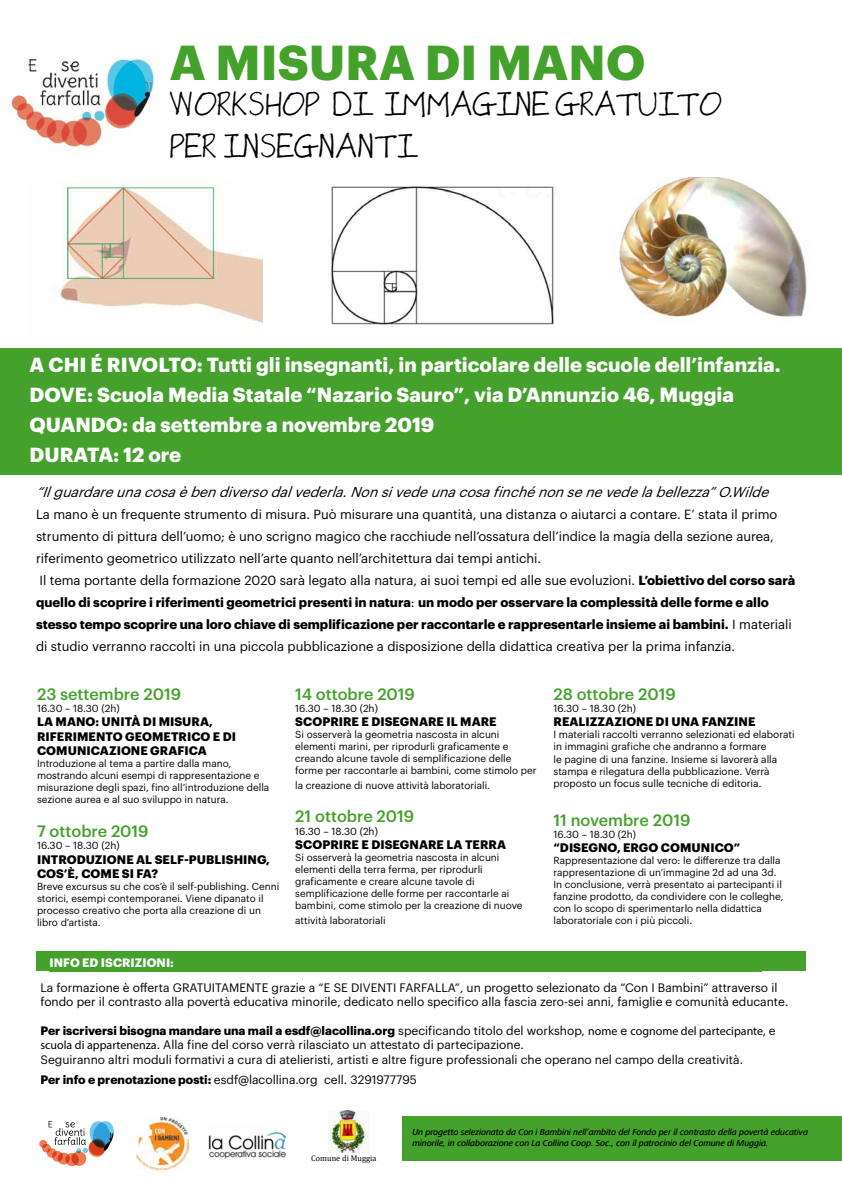
<style>
.page{position:relative;width:842px;height:1191px;background:#fff}
.page>*{position:absolute;margin:0;border:0;box-sizing:border-box;transform-origin:0 0}
.t1{font:700 48px "Graphik";color:#44a12b}
.t2{font:35px/42px "Bo Chen Font";letter-spacing:-.06em;color:#000}
.t3{font:700 20px/30px "Graphik";color:#fff}
.t4{font:500 16.2px "Graphik";color:#44a12b}
.t5{font:italic 14px "Graphik";color:#000}
.t6{font:13px/22px "Graphik";color:#000}
.t7{font:700 12.1px/14.5px "Graphik";letter-spacing:.005em;color:#000}
.t8{font:12px/14.4px "Graphik";color:#000}
.t9{font:700 12px "Graphik";color:#fff}
.t10{font:10.1px/12.1px "Graphik";color:#000}
.t11{font:10px/12px "Graphik";color:#000}
.t12{font:italic 500 9px/10.8px "Frutiger Next LT";letter-spacing:-.02em;color:#000}
.t13{font:8.3px "Cambria";color:#000}
.s1{font-weight:700}
.s2{font-family:"Myriad Pro"}
</style>
<div class="page">
<div style="left:37px;top:951px;width:769px;height:19px;background:#44a12b"></div>
<div style="left:49px;top:952px;width:713px;height:20px;background:#44a12b"></div>
<div style="left:403px;top:1116px;width:439px;height:45px;background:#44a12b"></div>
<img style="left:136px;top:1117px;width:53px;height:52px">
<img style="left:329px;top:1110px;width:39px;height:42px">
<img style="left:208px;top:1132px;width:79px;height:26px">
<svg style="left:39px;top:1121px;width:75px;height:45px"></svg>
<img style="left:11px;top:57px;width:144px;height:96px">
<img style="left:57px;top:186px;width:205px;height:137px">
<img style="left:331px;top:186px;width:223px;height:139px">
<div style="left:0;top:348px;width:842px;height:126px;background:#44a12b"></div>
<img style="left:613px;top:177px;width:194px;height:148px">
<h1 class="t1" style="left:170px;top:25px;width:80px">AMISURA</h1>
<h1 class="t1" style="left:425px;top:25px;width:102px">DI MANO</h1>
<h2 class="t2" style="left:170px;top:84px;width:555px">WORKSHOP DI IMMAGINE GRATUITO<br>PER INSEGNANTI</h2>
<h3 class="t3" style="left:30px;top:348px;width:753px;text-indent:61px">é RIVOLTO: Tutti gli insegnanti, in particolare delle scuole dell’infanzia.<br>DOVE: Scuola Media Statale “Nazario Sauro”, via D’Annunzio 46, Muggia<br>QUANDO</h3>
<h3 class="t3" style="left:30px;top:348px;width:32px">ACHI</h3>
<h3 class="t3" style="left:122px;top:408px;width:314px">: da settembre a novembre 2019</h3>
<h3 class="t3" style="left:30px;top:438px;width:15px">DURATA</h3>
<h3 class="t3" style="left:113px;top:438px;width:70px">: 12 ore</h3>
<h3 class="t5" style="left:36px;top:481px;width:740px">“Ilguardareunacosaèbendiversodalvederla.Nonsivedeunacosafinchénonsenevedelabellezza”O.Wilde</h3>
<p class="t6" style="left:36px;top:502px;width:761px">La mano è un frequente strumento di misura. Può misurare una quantità, una distanza o aiutarci a contare. E’ stata il primo strumento di pittura dell’uomo; è uno scrigno magico che racchiude nell’ossatura dell’indice la magia della sezione aurea, riferimento geometrico utilizzato nell’arte quanto nell’architettura dai tempi antichi.<br>Il tema portante della formazione 2020 sarà legato alla natura, ai suoi tempi ed alle sue evoluzioni. <span class="s1">L’obiettivo del corso sarà quello di scoprire i riferimenti geometrici presenti in natura</span>: <span class="s1">un modo per osservare la complessità delle forme e allo stesso tempo scoprire una loro chiave di semplificazione per raccontarle e rappresentarle insieme ai bambini.</span> I materiali di studio verranno raccolti in una piccola pubblicazione a disposizione della didattica creativa per la prima infanzia.</p>
<h3 class="t4" style="left:37px;top:681px;width:146px">23 settembre 2019</h3>
<p class="t10" style="left:37px;top:701px;width:84px">16.30 – 18.30 (2h)</p>
<p class="t7" style="left:37px;top:713px;width:201px">La mano: unità di misura, riferimento geometrico e di comunicazione grafica</p>
<p class="t11" style="left:37px;top:757px;width:234px">Introduzione al tema a partire dalla mano, mostrando alcuni esempi di rappresentazione e misurazione degli spazi, fino all’introduzione della sezione aurea e al suo sviluppo in natura.</p>
<h3 class="t4" style="left:37px;top:819px;width:113px">7 ottobre 2019</h3>
<p class="t10" style="left:37px;top:838px;width:84px">16.30 – 18.30 (2h)</p>
<p class="t7" style="left:37px;top:851px;width:234px">Introduzione al Self-publishing, cos’è, come si fa?</p>
<p class="t11" style="left:37px;top:880px;width:244px">Breve excursus su che cos’è il self-publishing. Cenni storici, esempi contemporanei. Viene dipanato il processo creativo che porta alla creazione di un libro d’artista.</p>
<h3 class="t4" style="left:295px;top:681px;width:121px">14 ottobre 2019</h3>
<p class="t10" style="left:295px;top:701px;width:84px">16.30 – 18.30 (2h)</p>
<p class="t7" style="left:295px;top:713px;width:203px">Scoprire e disegnare il mare</p>
<p class="t11" style="left:295px;top:727px;width:243px">Si osserverà la geometria nascosta in alcuni elementi marini, per riprodurli graficamente e creando alcune tavole di semplificazione delle forme per raccontarle ai bambini, come stimolo per</p>
<p class="t11" style="left:295px;top:778px;width:196px">la creazione di nuove attività laboratoriali.</p>
<h3 class="t4" style="left:295px;top:804px;width:120px">21 ottobre 2019</h3>
<p class="t10" style="left:295px;top:824px;width:84px">16.30 – 18.30 (2h)</p>
<p class="t7" style="left:295px;top:836px;width:212px">Scoprire e disegnare la terra</p>
<p class="t11" style="left:295px;top:850px;width:229px">Si osserverà la geometria nascosta in alcuni elementi della terra ferma, per riprodurli graficamente e creare alcune tavole di semplificazione delle forme per raccontarle ai bambini, come stimolo per la creazione di nuove</p>
<p class="t11" style="left:295px;top:913px;width:92px">attività laboratoriali</p>
<h3 class="t4" style="left:553px;top:681px;width:124px">28 ottobre 2019</h3>
<p class="t10" style="left:553px;top:701px;width:84px">16.30 – 18.30 (2h)</p>
<p class="t7" style="left:553px;top:713px;width:203px">Realizzazione di una fanzine</p>
<p class="t10" style="left:553px;top:727px;width:243px">I materiali raccolti verranno selezionati ed elaborati in immagini grafiche che andranno a formare<br>le pagine di una fanzine. Insieme si lavorerà alla stampa e rilegatura della pubblicazione. Verrà proposto un focus sulle tecniche di editoria.</p>
<h3 class="t4" style="left:553px;top:807px;width:138px">11 novembre 2019</h3>
<p class="t10" style="left:553px;top:827px;width:84px">16.30 – 18.30 (2h)</p>
<p class="t7" style="left:553px;top:839px;width:188px">“Disegno, ergo comunico”</p>
<p class="t11" style="left:553px;top:853px;width:232px">Rappresentazione dal vero: le differenze tra dalla rappresentazione di un’immagine 2d ad una 3d.<br>In conclusione, verrà presentato ai partecipanti il fanzine prodotto, da condividere con le colleghe, con lo scopo di sperimentarlo nella didattica laboratoriale con i più piccoli.</p>
<p class="t9" style="left:50px;top:953px;width:60px">Info ed ISCRIZIONI</p>
<p class="t9" style="left:170px;top:953px;width:5px">:</p>
<p class="t8" style="left:40px;top:979px;width:749px">La formazione è offerta GRATUITAMENTE grazie a “E SE DIVENTI FARFALLA”, un progetto selezionato da “Con I Bambini” attraverso il fondo per il contrasto alla povertà educativa minorile, dedicato nello specifico alla fascia zero-sei anni, famiglie e comunità educante.</p>
<p class="t8" style="left:40px;top:1022px;width:736px"><span class="s1">Per iscriversi bisogna mandare una mail a esdf@lacollina.org</span> specificando titolo del workshop, <span class="s2">nome</span> e <span class="s2">cognome del partecipante,</span> e <span class="s2">scuola di appartenenza</span>. Alla fine del corso verrà rilasciato un attestato di partecipazione.<br>Seguiranno altri moduli formativi a cura di atelieristi, artisti e altre figure professionali che operano nel campo della creatività.</p>
<p class="t8" style="left:40px;top:1071px;width:378px"><span class="s1">Per info e prenotazione posti:</span> esdf@lacollina.org cell. 3291977795</p>
<p class="t13" style="left:311px;top:1153px;width:67px">Comune di Muggia</p>
<p class="t12" style="left:412px;top:1127px;width:397px">Un progetto selezionato da Con i Bambini nell’ambito del Fondo per il contrasto della povertà educativa minorile, in collaborazione con La Collina Coop. Soc., con il patrocinio del Comune di Muggia.</p>
</div>
